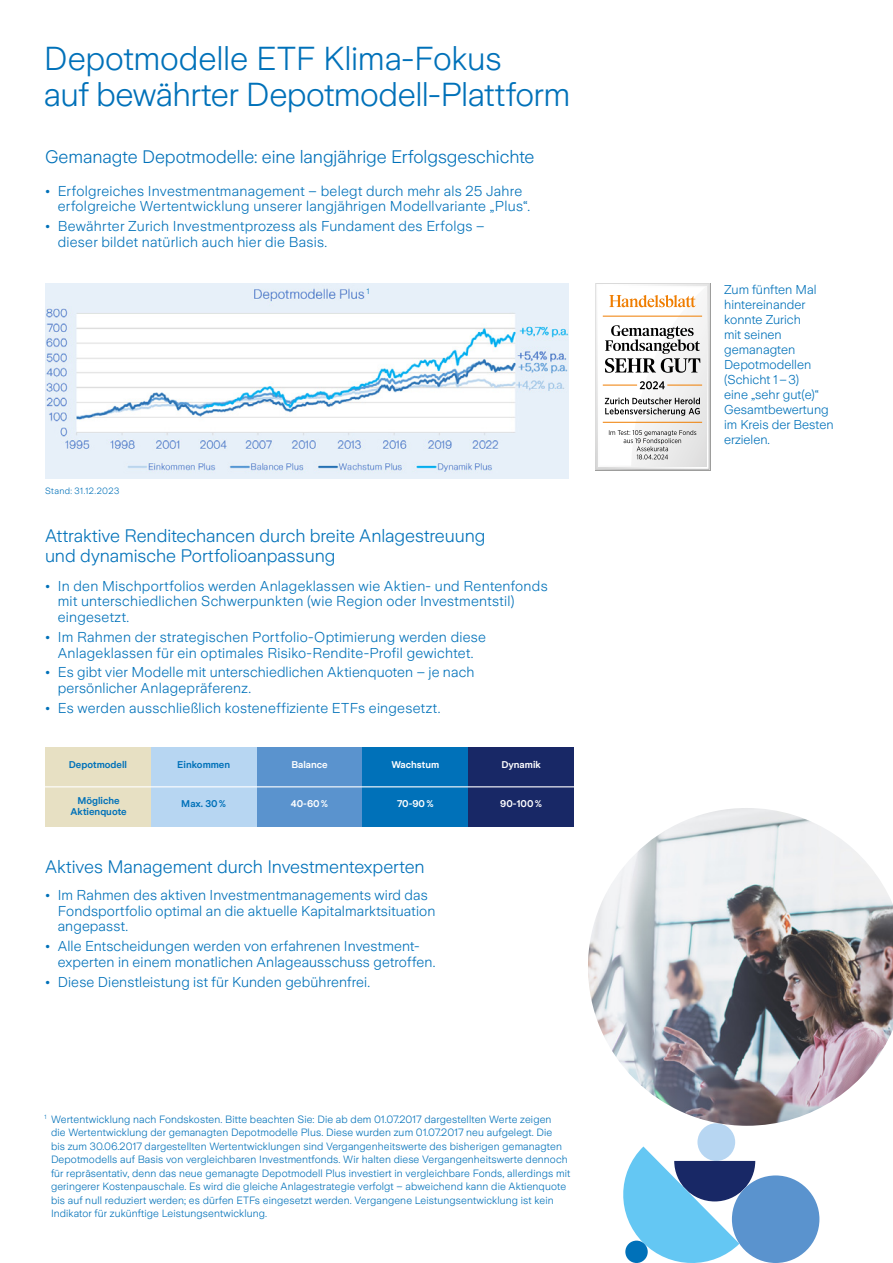
<style>
.page{position:relative;width:893px;height:1263px;background:#fff}
.page>*{position:absolute;margin:0;border:0;box-sizing:border-box;transform-origin:0 0}
.t1{font:300 33px/36.3px "Zurich Sans";letter-spacing:-.01em;color:#0071b9}
.t2{font:300 18px/19.8px "Zurich Sans";letter-spacing:-.005em;color:#0071b9}
.t3{font:300 14.25px/15.6px "Zurich Sans";letter-spacing:.015em;color:#0071b9}
.t4{font:300 12.75px/15px "Zurich Sans";color:#0071b9}
.t5{font:300 10.5px/13.5px "Zurich Sans";letter-spacing:.01em;color:#0071b9}
.t6{font:600 9.75px "Zurich Sans";color:#0071b9}
.t7{font:600 9.75px "Zurich Sans";color:#fff}
.t8{font:300 9px "Zurich Sans";letter-spacing:.04em;color:#0071b9}
.t9{font:300 7.8px "Zurich Sans";color:#0071b9}
.s1{font-weight:500;font-size:12.75px}
</style>
<div class="page">
<img style="left:45px;top:283px;width:524px;height:195px">
<div style="left:697px;top:1123px;width:38px;height:38px;background:#b7d6f2;border-radius:50%"></div>
<svg style="left:623px;top:1146px;width:132px;height:117px"></svg>
<div style="left:732px;top:1175px;width:87px;height:88px;background:#5a93ce;border-radius:50%"></div>
<div style="left:625px;top:1240px;width:23px;height:23px;background:#0071b9;border-radius:50%"></div>
<svg style="left:597px;top:285px;width:111px;height:183px"></svg>
<div style="left:595px;top:283px;width:115px;height:187px;border:1px solid #fff"></div>
<div style="left:598px;top:286px;width:109px;height:181px;border:1px solid #fff"></div>
<svg style="left:599px;top:287px;width:107px;height:179px"></svg>
<div style="left:45px;top:747px;width:106px;height:79px;background:#e7e0c3"></div>
<div style="left:151px;top:747px;width:106px;height:40px;background:#b7d6f2"></div>
<div style="left:257px;top:747px;width:105px;height:40px;background:#5a93ce"></div>
<div style="left:362px;top:747px;width:106px;height:40px;background:#0071b9"></div>
<div style="left:468px;top:747px;width:106px;height:40px;background:#182866"></div>
<div style="left:151px;top:787px;width:106px;height:39px;background:#b7d6f2"></div>
<div style="left:257px;top:787px;width:105px;height:39px;background:#5a93ce"></div>
<div style="left:362px;top:787px;width:106px;height:39px;background:#0071b9"></div>
<div style="left:468px;top:787px;width:106px;height:39px;background:#182866"></div>
<hr style="left:45px;top:786px;width:529px;height:1px;background:#fff">
<img style="left:588px;top:808px;width:305px;height:318px">
<h1 class="t1" style="left:44px;top:41px;width:528px">Depotmodelle ETF Klima-Fokus<br>auf bewährter Depotmodell-Plattform</h1>
<p class="t2" style="left:45px;top:147px;width:491px">Gemanagte Depotmodelle: eine langjährige Erfolgsgeschichte</p>
<p class="t3" style="left:58px;top:183px;width:474px;text-indent:-13px"><span class="s1">•</span> Erfolgreiches Investmentmanagement – belegt durch mehr als 25 Jahre erfolgreiche Wertentwicklung unserer langjährigen Modellvariante „Plus“.</p>
<p class="t3" style="left:58px;top:219px;width:428px;text-indent:-13px"><span class="s1">•</span> Bewährter Zurich Investmentprozess als Fundament des Erfolgs – dieser bildet natürlich auch hier die Basis.</p>
<p class="t8" style="left:45px;top:486px;width:76px">Stand: 31.12.2023</p>
<p class="t9" style="left:367px;top:287px;width:4px">1</p>
<p class="t2" style="left:45px;top:526px;width:442px">Attraktive Renditechancen durch breite Anlagestreuung und dynamische Portfolioanpassung</p>
<p class="t3" style="left:58px;top:578px;width:491px;text-indent:-13px"><span class="s1">•</span> In den Mischportfolios werden Anlageklassen wie Aktien- und Rentenfonds mit unterschiedlichen Schwerpunkten (wie Region oder Investmentstil) eingesetzt.</p>
<p class="t3" style="left:45px;top:629px;width:443px;text-align:center"><span class="s1">•</span> Im Rahmen der strategischen Portfolio-Optimierung werden diese<br>Anlageklassen für ein optimales Risiko-Rendite-Profil gewichtet.</p>
<p class="t3" style="left:58px;top:665px;width:418px;text-indent:-13px"><span class="s1">•</span> Es gibt vier Modelle mit unterschiedlichen Aktienquoten – je nach persönlicher Anlagepräferenz.</p>
<p class="t3" style="left:45px;top:700px;width:397px"><span class="s1">•</span> Es werden ausschließlich kosteneffiziente ETFs eingesetzt.</p>
<p class="t6" style="left:69px;top:759px;width:60px">Depotmodell</p>
<p class="t6" style="left:177px;top:759px;width:54px">Einkommen</p>
<p class="t7" style="left:291px;top:759px;width:38px">Balance</p>
<p class="t7" style="left:391px;top:759px;width:49px">Wachstum</p>
<p class="t7" style="left:501px;top:759px;width:41px">Dynamik</p>
<p class="t6" style="left:77px;top:795px;width:44px">Mögliche</p>
<p class="t6" style="left:181px;top:799px;width:46px">Max. 30%</p>
<p class="t7" style="left:291px;top:799px;width:39px">40-60%</p>
<p class="t7" style="left:397px;top:799px;width:38px">70-90%</p>
<p class="t7" style="left:500px;top:799px;width:43px">90-100%</p>
<p class="t6" style="left:70px;top:807px;width:58px">Aktienquote</p>
<p class="t2" style="left:45px;top:857px;width:381px">Aktives Management durch Investmentexperten</p>
<p class="t3" style="left:58px;top:887px;width:379px;text-indent:-13px"><span class="s1">•</span> Im Rahmen des aktiven Investmentmanagements wird das<br>Fondsportfolio optimal an die aktuelle Kapitalmarktsituation angepasst.</p>
<p class="t3" style="left:58px;top:939px;width:379px;text-indent:-13px"><span class="s1">•</span> Alle Entscheidungen werden von erfahrenen Investment&shy;experten in einem monatlichen Anlageausschuss getroffen.</p>
<p class="t3" style="left:45px;top:974px;width:327px"><span class="s1">•</span> Diese Dienstleistung ist für Kunden gebührenfrei.</p>
<p class="t5" style="left:51px;top:1112px;width:521px;text-indent:-6px"><sup>1</sup> Wertentwicklung nach Fondskosten. Bitte beachten Sie: Die ab dem 01.07.2017 dargestellten Werte zeigen<br>die Wertentwicklung der gemanagten Depotmodelle Plus. Diese wurden zum 01.07.2017 neu aufgelegt. Die<br>bis zum 30.06.2017 dargestellten Wertentwicklungen sind Vergangenheitswerte des bisherigen gemanagten Depotmodells auf Basis von vergleichbaren Investmentfonds. Wir halten diese Vergangenheitswerte dennoch für repräsentativ, denn das neue gemanagte Depotmodell Plus investiert in vergleichbare Fonds, allerdings mit geringerer Kostenpauschale. Es wird die gleiche Anlagestrategie verfolgt – abweichend kann die Aktienquote bis auf null reduziert werden; es dürfen ETFs eingesetzt werden. Vergangene Leistungsentwicklung ist kein Indikator für zukünftige Leistungsentwicklung.</p>
<p class="t4" style="left:724px;top:283px;width:111px">Zum fünften Mal hintereinander konnte Zurich<br>mit seinen gemanagten<br>Depotmodellen (Schicht 1–3)<br>eine „sehr gut(e)“<br>Gesamtbewertung im Kreis der Besten erzielen.</p>
</div>
